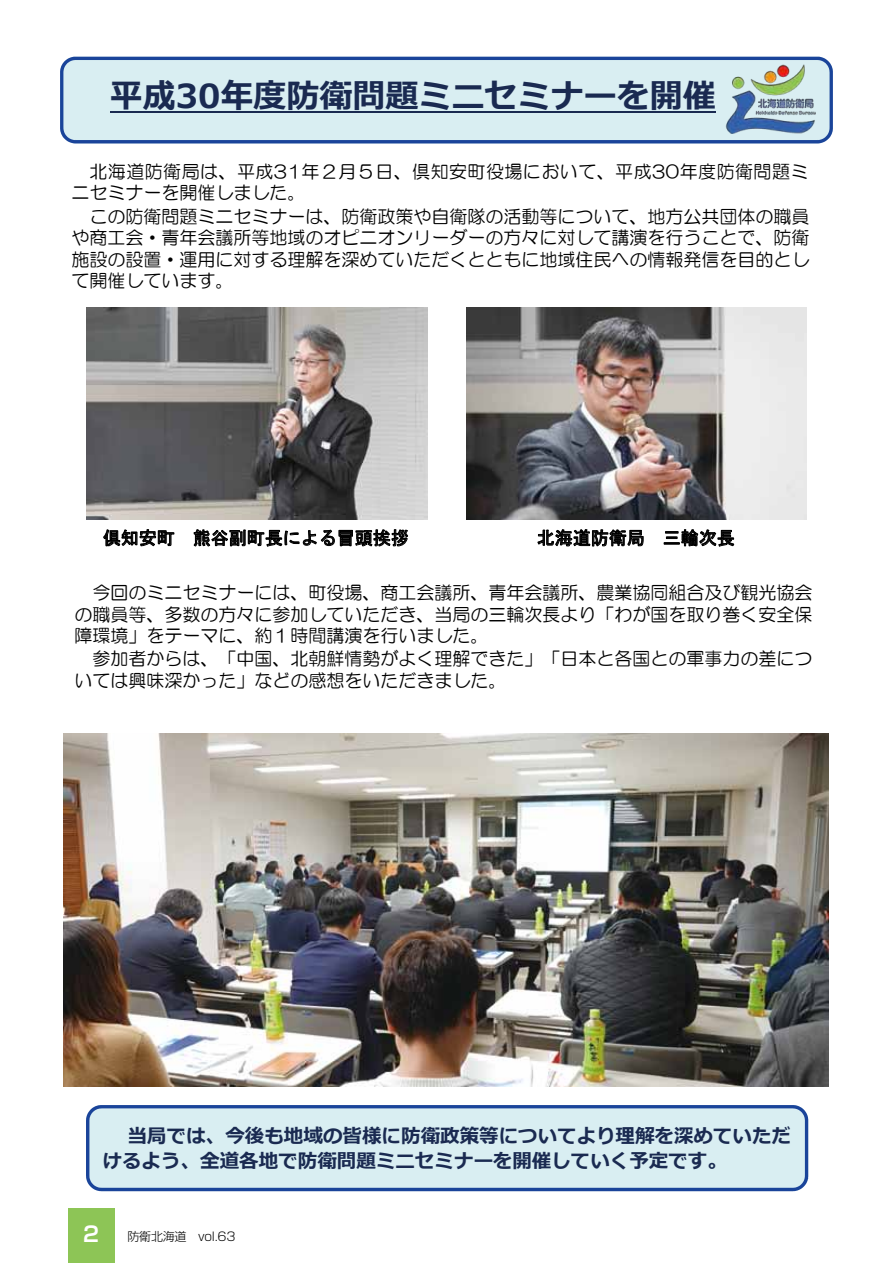
<style>
.page{position:relative;width:893px;height:1263px;background:#fff}
.page>*{position:absolute;margin:0;border:0;box-sizing:border-box;transform-origin:0 0}
.t1{font:700 33px "Meiryo";color:#1a2a51}
.t2{font:700 21px "Shin Go Pro De";color:#fff}
.t3{font:700 19.5px/25.8px "Meiryo";color:#1a2a51}
.t4{font:18px/21.6px "HG Maru Gothic MPRO";color:#000;text-align:justify}
.t5{font:18px/21.6px "HG Maru Gothic MPRO";letter-spacing:.025em;color:#000}
.t6{font:18px "MS Gothic";color:#000}
.t7{font:300 12px "Shin Go Pro";letter-spacing:-.02em;color:#000}
</style>
<div class="page">
<img style="left:64px;top:734px;width:764px;height:353px">
<img style="left:466px;top:308px;width:340px;height:211px">
<img style="left:87px;top:308px;width:341px;height:211px">
<svg style="left:86px;top:1105px;width:722px;height:86px;background:#c9dfea"></svg>
<svg style="left:103px;top:529px;width:71px;height:17px"></svg>
<svg style="left:194px;top:529px;width:214px;height:17px"></svg>
<svg style="left:537px;top:529px;width:106px;height:17px"></svg>
<svg style="left:664px;top:529px;width:70px;height:17px"></svg>
<svg style="left:60px;top:57px;width:773px;height:86px;background:#c6dde8"></svg>
<hr style="left:110px;top:112px;width:606px;height:1px;background:#1a2a51">
<img style="left:722px;top:64px;width:100px;height:70px">
<div style="left:68px;top:1208px;width:46px;height:55px;background:#8dc556"></div>
<h1 class="t1" style="left:110px;top:73px;width:608px">平成30年度防衛問題ミニセミナーを開催</h1>
<p class="t5" style="left:71px;top:160px;width:738px;text-indent:18px">北海道防衛局は、平成31年２月５日、倶知安町役場において、平成30年度防衛問題ミニセミナーを開催しました。</p>
<p class="t4" style="left:71px;top:205px;width:740px;text-indent:18px">この防衛問題ミニセミナーは、防衛政策や自衛隊の活動等について、地方公共団体の職員や商工会・青年会議所等地域のオピニオンリーダーの方々に対して講演を行うことで、防衛施設の設置・運用に対する理解を深めていただくとともに地域住民への情報発信を目的として開催しています。</p>
<p class="t6" style="left:103px;top:529px;width:307px">倶知安町 熊谷副町長による冒頭挨拶</p>
<p class="t6" style="left:537px;top:529px;width:199px">北海道防衛局 三輪次長</p>
<p class="t4" style="left:74px;top:582px;width:739px;text-indent:18px">今回のミニセミナーには、町役場、商工会議所、青年会議所、農業協同組合及び観光協会の職員等、多数の方々に参加していただき、当局の三輪次長より「わが国を取り巻く安全保障環境」をテーマに、約１時間講演を行いました。</p>
<p class="t4" style="left:74px;top:648px;width:739px;text-indent:18px">参加者からは、「中国、北朝鮮情勢がよく理解できた」「日本と各国との軍事力の差については興味深かった」などの感想をいただきました。</p>
<p class="t3" style="left:103px;top:1124px;width:690px;text-indent:25px">当局では、今後も地域の皆様に防衛政策等についてより理解を深めていただけるよう、全道各地で防衛問題ミニセミナーを開催していく予定です。</p>
<p class="t2" style="left:83px;top:1216px;width:17px">2</p>
<p class="t7" style="left:128px;top:1226px;width:110px">防衛北海道　vol.63</p>
</div>
